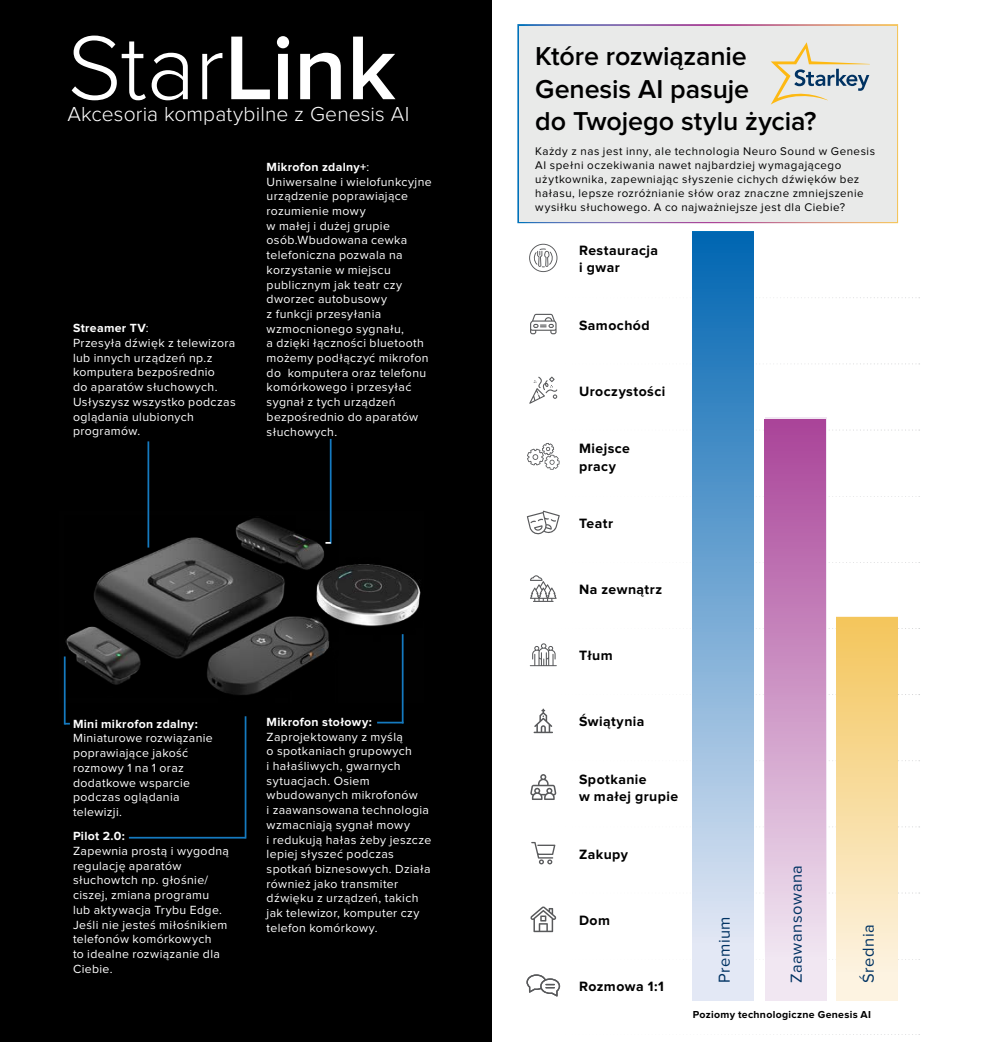
<style>
.page{position:relative;width:983px;height:1042px;background:#fff}
.page>*{position:absolute;margin:0;border:0;box-sizing:border-box;transform-origin:0 0}
.t1{font:300 93.8px "Proxima Nova";color:#fff}
.t2{font:600 26.78px/32.2px "Proxima Nova";letter-spacing:-.005em;color:#000}
.t3{font:300 21px "Proxima Nova";letter-spacing:.005em;color:#fff}
.t4{font:16.45px "Proxima Nova";letter-spacing:.035em;color:#003262}
.t5{font:700 14px/16.3px "Proxima Nova";letter-spacing:.03em;color:#000}
.t6{font:12.25px/14.7px "Proxima Nova";letter-spacing:.03em;color:#fff}
.t7{font:700 12.25px "Proxima Nova";letter-spacing:.025em;color:#fff}
.t8{font:11.55px/13.8px "Proxima Nova";letter-spacing:.045em;color:#000}
.t9{font:700 10.5px "Proxima Nova";letter-spacing:.03em;color:#000}
.s1{font-weight:600}
.s2{font-weight:700}
</style>
<div class="page">
<svg style="left:529px;top:244px;width:28px;height:28px"></svg>
<svg style="left:530px;top:314px;width:26px;height:20px"></svg>
<svg style="left:529px;top:377px;width:28px;height:27px"></svg>
<svg style="left:527px;top:443px;width:32px;height:27px"></svg>
<svg style="left:526px;top:510px;width:33px;height:25px"></svg>
<svg style="left:530px;top:575px;width:26px;height:27px"></svg>
<svg style="left:529px;top:643px;width:27px;height:23px"></svg>
<svg style="left:533px;top:708px;width:20px;height:25px"></svg>
<svg style="left:530px;top:774px;width:26px;height:26px"></svg>
<svg style="left:531px;top:842px;width:24px;height:22px"></svg>
<svg style="left:530px;top:906px;width:26px;height:26px"></svg>
<svg style="left:526px;top:974px;width:34px;height:22px"></svg>
<div style="left:0;top:0;width:491px;height:1042px;background:#000"></div>
<div style="left:517px;top:24px;width:380px;height:199px;background:#e9eae9;border:3px solid #fff"></div>
<svg style="left:753px;top:297px;width:166px;height:1px"></svg>
<svg style="left:753px;top:363px;width:166px;height:1px"></svg>
<svg style="left:753px;top:429px;width:160px;height:1px"></svg>
<svg style="left:753px;top:495px;width:166px;height:2px"></svg>
<svg style="left:753px;top:562px;width:166px;height:1px"></svg>
<svg style="left:753px;top:628px;width:166px;height:1px"></svg>
<svg style="left:753px;top:694px;width:166px;height:1px"></svg>
<svg style="left:753px;top:760px;width:166px;height:1px"></svg>
<svg style="left:753px;top:826px;width:166px;height:1px"></svg>
<svg style="left:771px;top:42px;width:98px;height:63px"></svg>
<img style="left:63px;top:511px;width:358px;height:191px">
<hr style="left:129px;top:837px;width:116px;height:1px;background:#157ac0">
<hr style="left:244px;top:716px;width:2px;height:122px;background:#157ac0">
<hr style="left:401px;top:634px;width:2px;height:89px;background:#157ac0">
<svg style="left:377px;top:722px;width:24px;height:1px"></svg>
<hr style="left:147px;top:441px;width:2px;height:106px;background:#157ac0">
<hr style="left:64px;top:656px;width:2px;height:68px;background:#157ac0">
<hr style="left:330px;top:439px;width:1px;height:105px;background:#157ac0">
<div style="left:765px;top:418px;width:61px;height:583px;background:#f1e7f2"></div>
<div style="left:692px;top:231px;width:61px;height:768px;background:linear-gradient(to bottom,#0066b2,#f1f0f9)"></div>
<div style="left:764px;top:419px;width:61px;height:580px;background:linear-gradient(to bottom,#a49,#f5f1f7)"></div>
<div style="left:836px;top:617px;width:61px;height:382px;background:linear-gradient(to bottom,#f3c65c,#fdf5e9)"></div>
<h1 class="t1" style="left:67px;top:25px;width:330px">Star<span class="s1">Link</span></h1>
<h3 class="t3" style="left:67px;top:104px;width:343px">Akcesoria kompatybilne z Genesis AI</h3>
<p class="t6" style="left:73px;top:321px;width:164px"><span class="s2">Streamer TV</span>:<br>Przesyła dźwięk z telewizora lub innych urządzeń np.z komputera bezpośrednio<br>do aparatów słuchowych.<br>Usłyszysz wszystko podczas oglądania ulubionych programów.</p>
<p class="t6" style="left:266px;top:160px;width:167px"><span class="s2">Mikrofon zdalny+</span>:<br>Uniwersalne i wielofunkcyjne urządzenie poprawiające rozumienie mowy<br>w małej i dużej grupie osób.Wbudowana cewka telefoniczna pozwala na korzystanie w miejscu publicznym jak teatr czy dworzec autobusowy<br>z funkcji przesyłania wzmocnionego sygnału,<br>a dzięki łączności bluetooth możemy podłączyć mikrofon do komputera oraz telefonu komórkowego i przesyłać sygnał z tych urządzeń bezpośrednio do aparatów słuchowych.</p>
<p class="t7" style="left:73px;top:718px;width:126px">Mini mikrofon zdalny:</p>
<p class="t6" style="left:73px;top:731px;width:141px">Miniaturowe rozwiązanie poprawiające jakość rozmowy 1 na 1 oraz dodatkowe wsparcie podczas oglądania telewizji.</p>
<p class="t7" style="left:73px;top:830px;width:53px">Pilot 2.0:</p>
<p class="t6" style="left:73px;top:844px;width:157px">Zapewnia prostą i wygodną regulację aparatów słuchowtch np. głośnie/ ciszej, zmiana programu lub aktywacja Trybu Edge.<br>Jeśli nie jesteś miłośnikiem telefonów komórkowych<br>to idealne rozwiązanie dla<br>Ciebie.</p>
<p class="t7" style="left:266px;top:716px;width:107px">Mikrofon stołowy:</p>
<p class="t6" style="left:266px;top:730px;width:166px">Zaprojektowany z myślą<br>o spotkaniach grupowych<br>i hałaśliwych, gwarnych sytuacjach. Osiem wbudowanych mikrofonów<br>i zaawansowana technologia wzmacniają sygnał mowy<br>i redukują hałas żeby jeszcze lepiej słyszeć podczas spotkań biznesowych. Działa również jako transmiter dźwięku z urządzeń, takich jak telewizor, komputer czy telefon komórkowy.</p>
<h2 class="t2" style="left:535px;top:42px;width:283px">Które rozwiązanie<br>Genesis AI pasuje<br>do Twojego stylu życia?</h2>
<p class="t8" style="left:535px;top:145px;width:341px">Każdy z nas jest inny, ale technologia Neuro Sound w Genesis AI spełni oczekiwania nawet najbardziej wymagającego użytkownika, zapewniając słyszenie cichych dźwięków bez hałasu, lepsze rozróżnianie słów oraz znaczne zmniejszenie wysiłku słuchowego. A co najważniejsze jest dla Ciebie?</p>
<p class="t5" style="left:579px;top:243px;width:80px">Restauracja i gwar</p>
<p class="t5" style="left:579px;top:317px;width:72px">Samochód</p>
<p class="t5" style="left:579px;top:383px;width:88px">Uroczystości</p>
<p class="t5" style="left:579px;top:440px;width:52px;line-height:18.2px">Miejsce pracy</p>
<p class="t5" style="left:579px;top:516px;width:36px">Teatr</p>
<p class="t5" style="left:579px;top:582px;width:85px">Na zewnątrz</p>
<p class="t5" style="left:579px;top:648px;width:35px">Tłum</p>
<p class="t5" style="left:579px;top:714px;width:67px">Świątynia</p>
<p class="t5" style="left:579px;top:772px;width:100px">Spotkanie<br>w małej grupie</p>
<p class="t5" style="left:579px;top:846px;width:50px">Zakupy</p>
<p class="t5" style="left:579px;top:912px;width:33px">Dom</p>
<p class="t5" style="left:579px;top:979px;width:86px">Rozmowa 1:1</p>
<h3 class="t4" style="left:716px;top:983px;width:68px;rotate:-90deg">Premium</h3>
<h3 class="t4" style="left:788px;top:983px;width:120px;rotate:-90deg">Zaawansowana</h3>
<h3 class="t4" style="left:860px;top:983px;width:60px;rotate:-90deg">Średnia</h3>
<p class="t9" style="left:692px;top:1009px;width:180px">Poziomy technologiczne Genesis AI</p>
</div>
